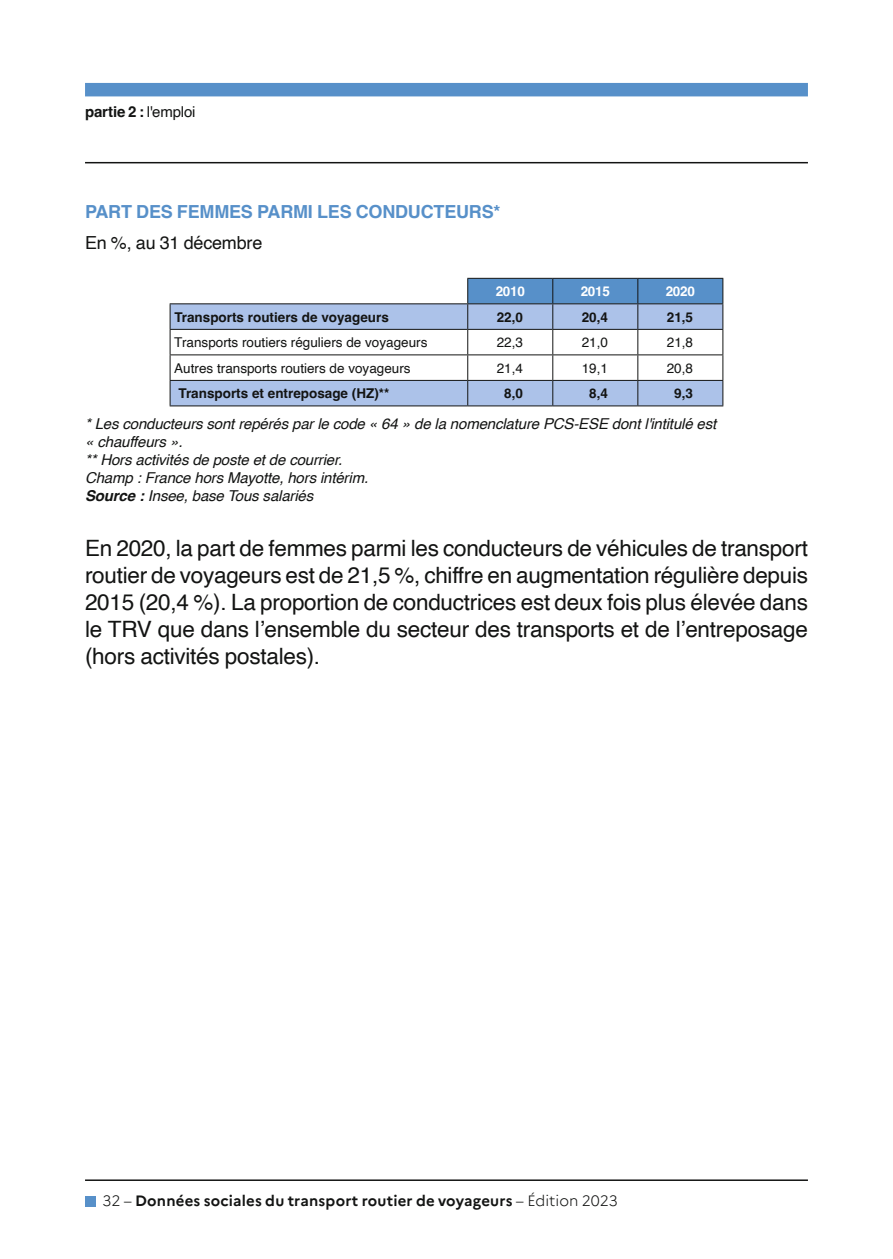
<style>
.page{position:relative;width:893px;height:1259px;background:#fff}
.page>*{position:absolute;margin:0;border:0;box-sizing:border-box;transform-origin:0 0}
.t1{font:22.5px/27px "Helvetica";letter-spacing:-.01em;color:#131413;text-align:justify}
.t2{font:700 18px "Helvetica";letter-spacing:-.01em;color:#5790c9}
.t3{font:18px "Helvetica";letter-spacing:-.01em;color:#131413}
.t4{font:italic 15px/18px "Helvetica";letter-spacing:-.01em;color:#131413}
.t5{font:700 15px "Marianne";letter-spacing:.01em;color:#131413}
.t6{font:700 15px "Helvetica";letter-spacing:-.01em;color:#131413}
.t7{font:13.5px "Helvetica";color:#131413}
.t8{font:700 13.5px "Helvetica";color:#131413}
.t9{font:700 13.5px "Helvetica";letter-spacing:-.02em;color:#fff}
.s1{font-weight:400}
.s2{font-weight:700}
.s3{font-weight:300}
</style>
<div class="page">
<div style="left:85px;top:83px;width:723px;height:13px;background:#5790c9"></div>
<hr style="left:85px;top:162px;width:723px;height:1px;background:#131413">
<hr style="left:85px;top:1179px;width:723px;height:2px;background:#131413">
<div style="left:85px;top:1195px;width:11px;height:11px;background:#5790c9"></div>
<svg style="left:171px;top:304px;width:296px;height:101px;fill:#acc2e9"></svg>
<hr style="left:170px;top:303px;width:298px;height:1px;background:#131413">
<hr style="left:170px;top:354px;width:298px;height:1px;background:#131413">
<hr style="left:170px;top:329px;width:298px;height:1px;background:#131413">
<hr style="left:170px;top:380px;width:298px;height:1px;background:#131413">
<svg style="left:170px;top:304px;width:1px;height:101px"></svg>
<svg style="left:467px;top:278px;width:256px;height:127px"></svg>
<hr style="left:170px;top:405px;width:298px;height:1px;background:#131413">
<hr style="left:468px;top:405px;width:85px;height:1px;background:#131413">
<hr style="left:553px;top:405px;width:85px;height:1px;background:#131413">
<hr style="left:638px;top:405px;width:85px;height:1px;background:#131413">
<p class="t6" style="left:85px;top:102px;width:112px">partie 2 : <span class="s1">l'emploi</span></p>
<p class="t2" style="left:85px;top:201px;width:417px">PART DES FEMMES PARMI LES CONDUCTEURS*</p>
<p class="t3" style="left:85px;top:229px;width:179px">En %, au 31 décembre</p>
<p class="t9" style="left:496px;top:283px;width:31px">2010</p>
<p class="t9" style="left:581px;top:283px;width:31px">2015</p>
<p class="t9" style="left:666px;top:283px;width:31px">2020</p>
<p class="t8" style="left:174px;top:309px;width:216px">Transports routiers de voyageurs</p>
<p class="t8" style="left:497px;top:309px;width:28px">22,0</p>
<p class="t8" style="left:582px;top:309px;width:28px">20,4</p>
<p class="t8" style="left:667px;top:309px;width:28px">21,5</p>
<p class="t7" style="left:174px;top:332px;width:255px">Transports routiers réguliers de voyageurs</p>
<p class="t7" style="left:497px;top:332px;width:28px">22,3</p>
<p class="t7" style="left:582px;top:332px;width:28px">21,0</p>
<p class="t7" style="left:667px;top:332px;width:28px">21,8</p>
<p class="t7" style="left:174px;top:357px;width:238px">Autres transports routiers de voyageurs</p>
<p class="t7" style="left:497px;top:357px;width:28px">21,4</p>
<p class="t7" style="left:582px;top:357px;width:28px">19,1</p>
<p class="t7" style="left:667px;top:357px;width:28px">20,8</p>
<p class="t8" style="left:179px;top:385px;width:212px">Transports et entreposage (HZ)**</p>
<p class="t8" style="left:504px;top:385px;width:20px">8,0</p>
<p class="t8" style="left:589px;top:385px;width:20px">8,4</p>
<p class="t8" style="left:674px;top:385px;width:20px">9,3</p>
<p class="t4" style="left:85px;top:415px;width:633px">* Les conducteurs sont repérés par le code « 64 » de la nomenclature PCS-ESE dont l'intitulé est « chauffeurs ».<br>** Hors activités de poste et de courrier.<br>Champ : France hors Mayotte, hors intérim.<br><span class="s2">Source :</span> Insee, base Tous salariés</p>
<p class="t1" style="left:85px;top:535px;width:725px">En 2020, la part de femmes parmi les conducteurs de véhicules de transport routier de voyageurs est de 21,5 %, chiffre en augmentation régulière depuis 2015 (20,4 %). La proportion de conductrices est deux fois plus élevée dans le TRV que dans l’ensemble du secteur des transports et de l’entreposage (hors activités postales).</p>
<p class="t5" style="left:103px;top:1189px;width:517px"><span class="s3">32 –</span> Données sociales du transport routier de voyageurs <span class="s3">– Édition 2023</span></p>
</div>
